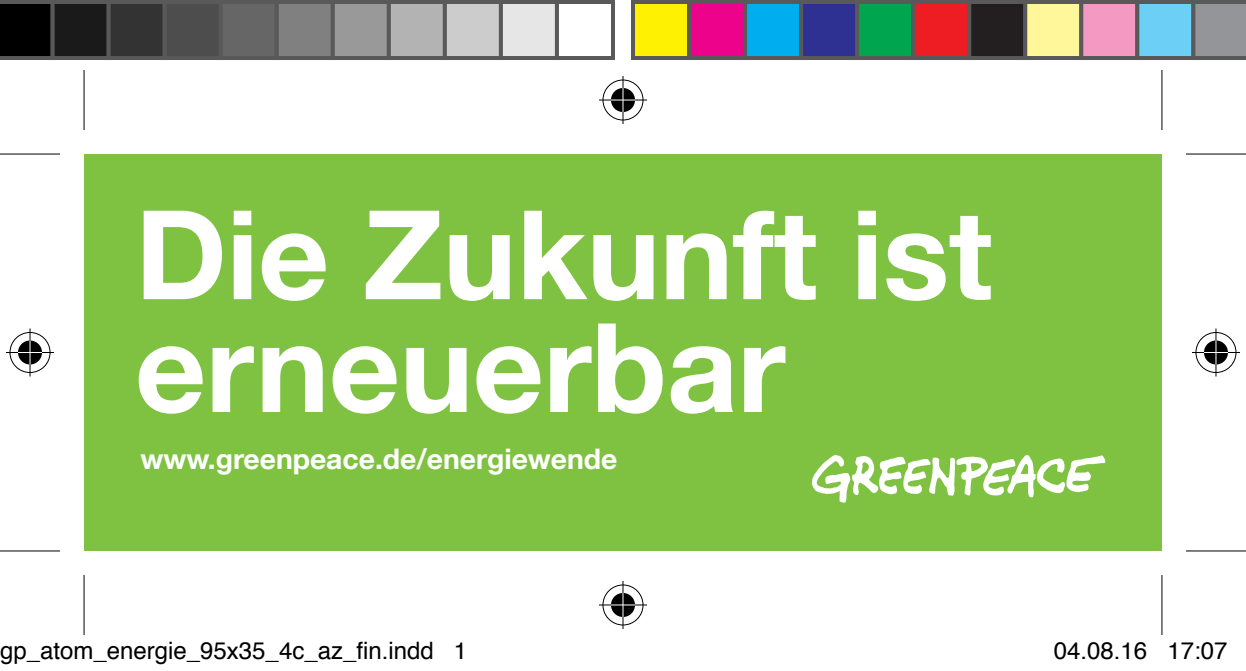
<style>
.page{position:relative;width:1246px;height:671px;background:#fff}
.page>*{position:absolute;margin:0;border:0;box-sizing:border-box;transform-origin:0 0}
.t1{font:700 124px/112.8px "Helvetica Neue LT Com";letter-spacing:-.005em;color:#fff}
.t2{font:700 28.4px "Helvetica Neue LT Com";color:#fff}
.t3{font:24px "Helvetica";color:#000}
</style>
<div class="page">
<div style="left:84px;top:154px;width:1077px;height:397px;background:#7fc241"></div>
<svg style="left:811px;top:455px;width:294px;height:48px"></svg>
<div style="left:1159px;top:70px;width:5px;height:60px;background:#8e8e8e"></div>
<div style="left:1159px;top:575px;width:5px;height:60px;background:#8e8e8e"></div>
<hr style="left:0;top:153px;width:60px;height:2px;background:#000">
<hr style="left:1185px;top:153px;width:60px;height:2px;background:#000">
<hr style="left:0;top:550px;width:60px;height:2px;background:#000">
<hr style="left:1185px;top:550px;width:60px;height:2px;background:#000">
<hr style="left:83px;top:70px;width:2px;height:60px;background:#000">
<hr style="left:83px;top:575px;width:2px;height:60px;background:#000">
<hr style="left:1160px;top:70px;width:2px;height:60px;background:#000">
<hr style="left:1160px;top:575px;width:2px;height:60px;background:#000">
<div style="left:600px;top:78px;width:45px;height:45px;border:5px solid #fff;border-radius:50%"></div>
<div style="left:599px;top:98px;width:48px;height:5px;background:#fff"></div>
<svg style="left:620px;top:76px;width:5px;height:48px"></svg>
<div style="left:608px;top:86px;width:29px;height:29px;border:5px solid #fff;border-radius:50%"></div>
<div style="left:602px;top:80px;width:41px;height:41px;border:1px solid #000;border-radius:50%"></div>
<hr style="left:599px;top:99px;width:48px;height:2px;background:#000">
<hr style="left:622px;top:76px;width:1px;height:48px;background:#000">
<div style="left:611px;top:88px;width:24px;height:24px;background:#000;border-radius:50%"></div>
<hr style="left:611px;top:99px;width:24px;height:2px;background:#fff">
<svg style="left:622px;top:88px;width:1px;height:24px"></svg>
<div style="left:600px;top:582px;width:45px;height:45px;border:5px solid #fff;border-radius:50%"></div>
<div style="left:599px;top:602px;width:48px;height:5px;background:#fff"></div>
<svg style="left:620px;top:581px;width:5px;height:48px"></svg>
<div style="left:608px;top:590px;width:29px;height:29px;border:5px solid #fff;border-radius:50%"></div>
<div style="left:602px;top:584px;width:41px;height:41px;border:1px solid #000;border-radius:50%"></div>
<hr style="left:599px;top:604px;width:48px;height:2px;background:#000">
<hr style="left:622px;top:581px;width:1px;height:48px;background:#000">
<div style="left:611px;top:593px;width:24px;height:24px;background:#000;border-radius:50%"></div>
<hr style="left:611px;top:604px;width:24px;height:2px;background:#fff">
<svg style="left:622px;top:593px;width:1px;height:24px"></svg>
<div style="left:8px;top:330px;width:44px;height:45px;border:5px solid #fff;border-radius:50%"></div>
<div style="left:6px;top:350px;width:48px;height:5px;background:#fff"></div>
<hr style="left:28px;top:328px;width:4px;height:48px;background:#fff">
<div style="left:16px;top:338px;width:28px;height:29px;border:5px solid #fff;border-radius:50%"></div>
<div style="left:10px;top:332px;width:40px;height:41px;border:1px solid #000;border-radius:50%"></div>
<hr style="left:6px;top:352px;width:48px;height:1px;background:#000">
<hr style="left:29px;top:328px;width:2px;height:48px;background:#000">
<div style="left:18px;top:340px;width:24px;height:24px;background:#000;border-radius:50%"></div>
<svg style="left:18px;top:352px;width:24px;height:1px"></svg>
<hr style="left:29px;top:340px;width:2px;height:24px;background:#fff">
<div style="left:1193px;top:330px;width:45px;height:45px;border:5px solid #fff;border-radius:50%"></div>
<div style="left:1191px;top:350px;width:48px;height:5px;background:#fff"></div>
<div style="left:1213px;top:328px;width:5px;height:48px;background:#848484"></div>
<div style="left:1201px;top:338px;width:29px;height:29px;border:5px solid #fff;border-radius:50%"></div>
<div style="left:1195px;top:332px;width:41px;height:41px;border:1px solid #000;border-radius:50%"></div>
<hr style="left:1191px;top:352px;width:48px;height:1px;background:#000">
<hr style="left:1214px;top:328px;width:2px;height:48px;background:#000">
<div style="left:1203px;top:340px;width:24px;height:24px;background:#000;border-radius:50%"></div>
<svg style="left:1204px;top:352px;width:23px;height:1px"></svg>
<hr style="left:1214px;top:340px;width:2px;height:24px;background:#fff">
<svg style="left:0;top:0;width:51px;height:60px;background:#0c0c0c"></svg>
<div style="left:53px;top:2px;width:56px;height:56px;background:#1a1a1a"></div>
<div style="left:51px;top:0;width:60px;height:60px;border:4px solid #595959"></div>
<div style="left:109px;top:2px;width:56px;height:56px;background:#333"></div>
<div style="left:107px;top:0;width:60px;height:60px;border:4px solid #595959"></div>
<div style="left:165px;top:2px;width:56px;height:56px;background:#4d4d4d"></div>
<div style="left:163px;top:0;width:60px;height:60px;border:4px solid #595959"></div>
<div style="left:221px;top:2px;width:56px;height:56px;background:#666"></div>
<div style="left:219px;top:0;width:60px;height:60px;border:4px solid #595959"></div>
<div style="left:277px;top:2px;width:56px;height:56px;background:#808080"></div>
<div style="left:275px;top:0;width:60px;height:60px;border:4px solid #595959"></div>
<div style="left:333px;top:2px;width:56px;height:56px;background:#999"></div>
<div style="left:331px;top:0;width:60px;height:60px;border:4px solid #595959"></div>
<div style="left:389px;top:2px;width:56px;height:56px;background:#b3b3b3"></div>
<div style="left:387px;top:0;width:60px;height:60px;border:4px solid #595959"></div>
<div style="left:445px;top:2px;width:56px;height:56px;background:#ccc"></div>
<div style="left:443px;top:0;width:60px;height:60px;border:4px solid #595959"></div>
<div style="left:501px;top:2px;width:56px;height:56px;background:#e6e6e6"></div>
<div style="left:499px;top:0;width:60px;height:60px;border:4px solid #595959"></div>
<div style="left:555px;top:0;width:60px;height:60px;border:4px solid #595959"></div>
<div style="left:633px;top:2px;width:56px;height:56px;background:#fff101"></div>
<div style="left:631px;top:0;width:60px;height:60px;border:4px solid #595959"></div>
<div style="left:689px;top:2px;width:56px;height:56px;background:#ed028c"></div>
<div style="left:687px;top:0;width:60px;height:60px;border:4px solid #595959"></div>
<div style="left:745px;top:2px;width:56px;height:56px;background:#00aeef"></div>
<div style="left:743px;top:0;width:60px;height:60px;border:4px solid #595959"></div>
<div style="left:801px;top:2px;width:56px;height:56px;background:#2e3092"></div>
<div style="left:799px;top:0;width:60px;height:60px;border:4px solid #595959"></div>
<div style="left:857px;top:2px;width:56px;height:56px;background:#00a54f"></div>
<div style="left:855px;top:0;width:60px;height:60px;border:4px solid #595959"></div>
<div style="left:913px;top:2px;width:56px;height:56px;background:#ee1d23"></div>
<div style="left:911px;top:0;width:60px;height:60px;border:4px solid #595959"></div>
<div style="left:969px;top:2px;width:56px;height:56px;background:#231f20"></div>
<div style="left:967px;top:0;width:60px;height:60px;border:4px solid #595959"></div>
<div style="left:1025px;top:2px;width:56px;height:56px;background:#fff79a"></div>
<div style="left:1023px;top:0;width:60px;height:60px;border:4px solid #595959"></div>
<div style="left:1081px;top:2px;width:56px;height:56px;background:#f499c2"></div>
<div style="left:1079px;top:0;width:60px;height:60px;border:4px solid #595959"></div>
<div style="left:1137px;top:2px;width:56px;height:56px;background:#6bcff6"></div>
<div style="left:1135px;top:0;width:60px;height:60px;border:4px solid #595959"></div>
<svg style="left:1191px;top:0;width:54px;height:60px;background:#87898b"></svg>
<h1 class="t1" style="left:135px;top:195px;width:858px">Die Zukunft ist erneuerbar</h1>
<p class="t2" style="left:140px;top:441px;width:478px">www.greenpeace.de/energiewende</p>
<p class="t3" style="left:0;top:632px;width:468px">gp_atom_energie_95x35_4c_az_fin.indd 1</p>
<p class="t3" style="left:1053px;top:632px;width:175px">04.08.16 17:07</p>
</div>
